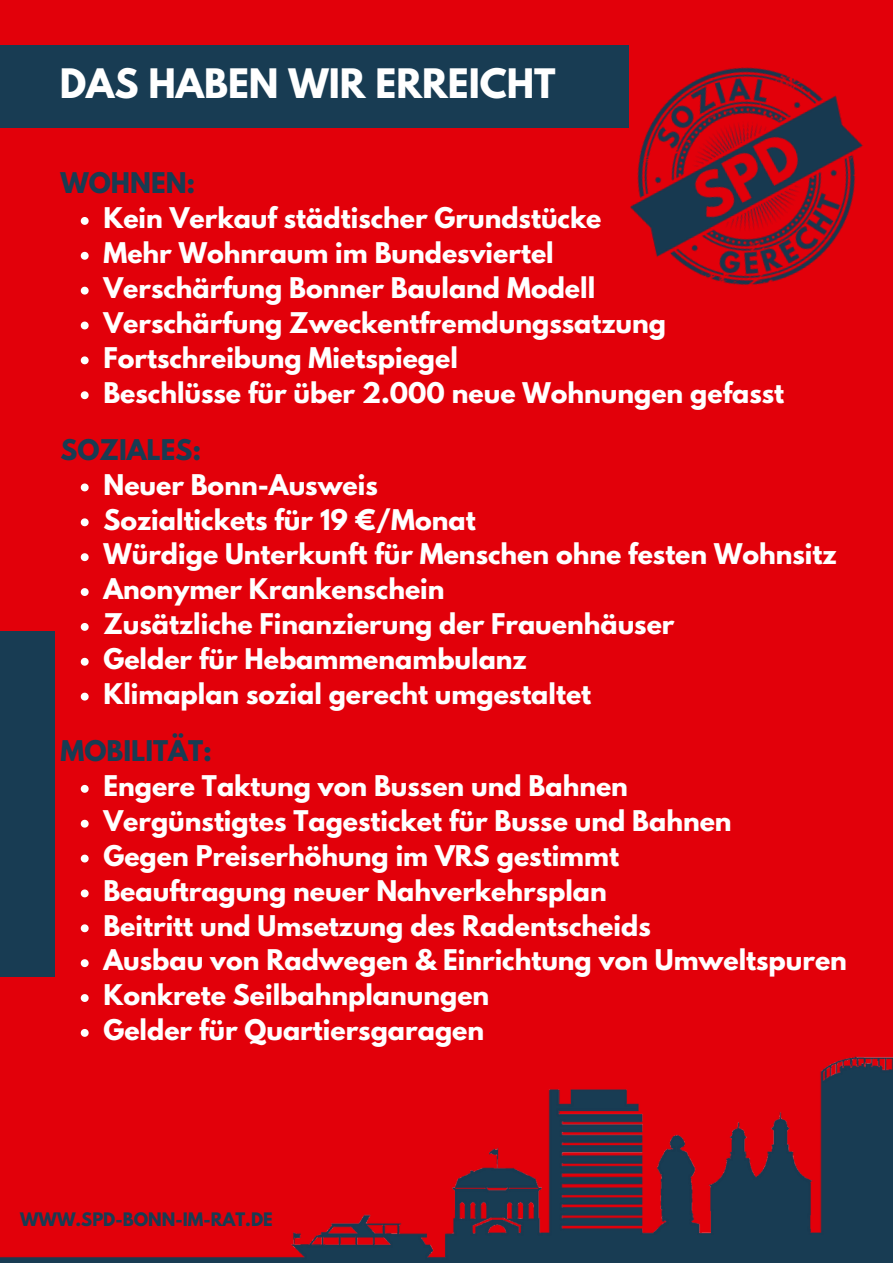
<style>
.page{position:relative;width:893px;height:1264px;background:#fff}
.page>*{position:absolute;margin:0;border:0;box-sizing:border-box;transform-origin:0 0}
.t1{font:700 36px "League Spartan";color:#fff}
.t2{font:700 25.2px/34.8px "League Spartan";color:#fff}
.t3{font:700 25.2px "League Spartan";color:#183c53}
.t4{font:700 16.5px "League Spartan";color:#183c53}
</style>
<div class="page">
<div style="left:0;top:0;width:892px;height:1262px;background:#e2000a"></div>
<div style="left:0;top:45px;width:628px;height:82px;background:#183c53"></div>
<svg style="left:81px;top:217px;width:8px;height:8px"></svg>
<svg style="left:81px;top:252px;width:8px;height:8px"></svg>
<svg style="left:81px;top:287px;width:8px;height:7px"></svg>
<svg style="left:81px;top:321px;width:8px;height:8px"></svg>
<svg style="left:81px;top:356px;width:8px;height:8px"></svg>
<svg style="left:81px;top:391px;width:8px;height:8px"></svg>
<svg style="left:81px;top:483px;width:8px;height:8px"></svg>
<svg style="left:81px;top:518px;width:8px;height:8px"></svg>
<svg style="left:81px;top:553px;width:8px;height:8px"></svg>
<svg style="left:81px;top:588px;width:8px;height:8px"></svg>
<svg style="left:81px;top:623px;width:8px;height:8px"></svg>
<svg style="left:81px;top:658px;width:8px;height:7px"></svg>
<svg style="left:81px;top:692px;width:8px;height:8px"></svg>
<svg style="left:81px;top:785px;width:8px;height:7px"></svg>
<svg style="left:81px;top:819px;width:8px;height:8px"></svg>
<svg style="left:81px;top:854px;width:8px;height:8px"></svg>
<svg style="left:81px;top:889px;width:8px;height:8px"></svg>
<svg style="left:81px;top:924px;width:8px;height:8px"></svg>
<div style="left:0;top:631px;width:55px;height:345px;background:#183c53"></div>
<img style="left:599px;top:45px;width:264px;height:240px">
<img style="left:0;top:959px;width:892px;height:303px">
<h1 class="t1" style="left:60px;top:66px;width:497px">DAS HABEN WIR ERREICHT</h1>
<p class="t3" style="left:60px;top:171px;width:136px">WOHNEN:</p>
<p class="t2" style="left:103px;top:204px;width:682px">Kein Verkauf städtischer Grundstücke<br>Mehr Wohnraum im Bundesviertel<br>Verschärfung Bonner Bauland Modell<br>Verschärfung Zweckentfremdungssatzung Fortschreibung Mietspiegel<br>Beschlüsse für über 2.000 neue Wohnungen gefasst</p>
<p class="t3" style="left:60px;top:437px;width:142px">SOZIALES:</p>
<p class="t2" style="left:103px;top:470px;width:734px">Neuer Bonn-Ausweis<br>Sozialtickets für 19 €/Monat<br>Würdige Unterkunft für Menschen ohne festen Wohnsitz Anonymer Krankenschein<br>Zusätzliche Finanzierung der Frauenhäuser<br>Gelder für Hebammenambulanz<br>Klimaplan sozial gerecht umgestaltet</p>
<p class="t3" style="left:60px;top:738px;width:153px">MOBILITÄT:</p>
<p class="t2" style="left:103px;top:771px;width:745px">Engere Taktung von Bussen und Bahnen<br>Vergünstigtes Tagesticket für Busse und Bahnen<br>Gegen Preiserhöhung im VRS gestimmt<br>Beauftragung neuer Nahverkehrsplan<br>Beitritt und Umsetzung des Radentscheids<br>Ausbau von Radwegen &amp; Einrichtung von Umweltspuren Konkrete Seilbahnplanungen<br>Gelder für Quartiersgaragen</p>
<p class="t4" style="left:20px;top:1211px;width:254px">WWW.SPD-BONN-IM-RAT.DE</p>
</div>
